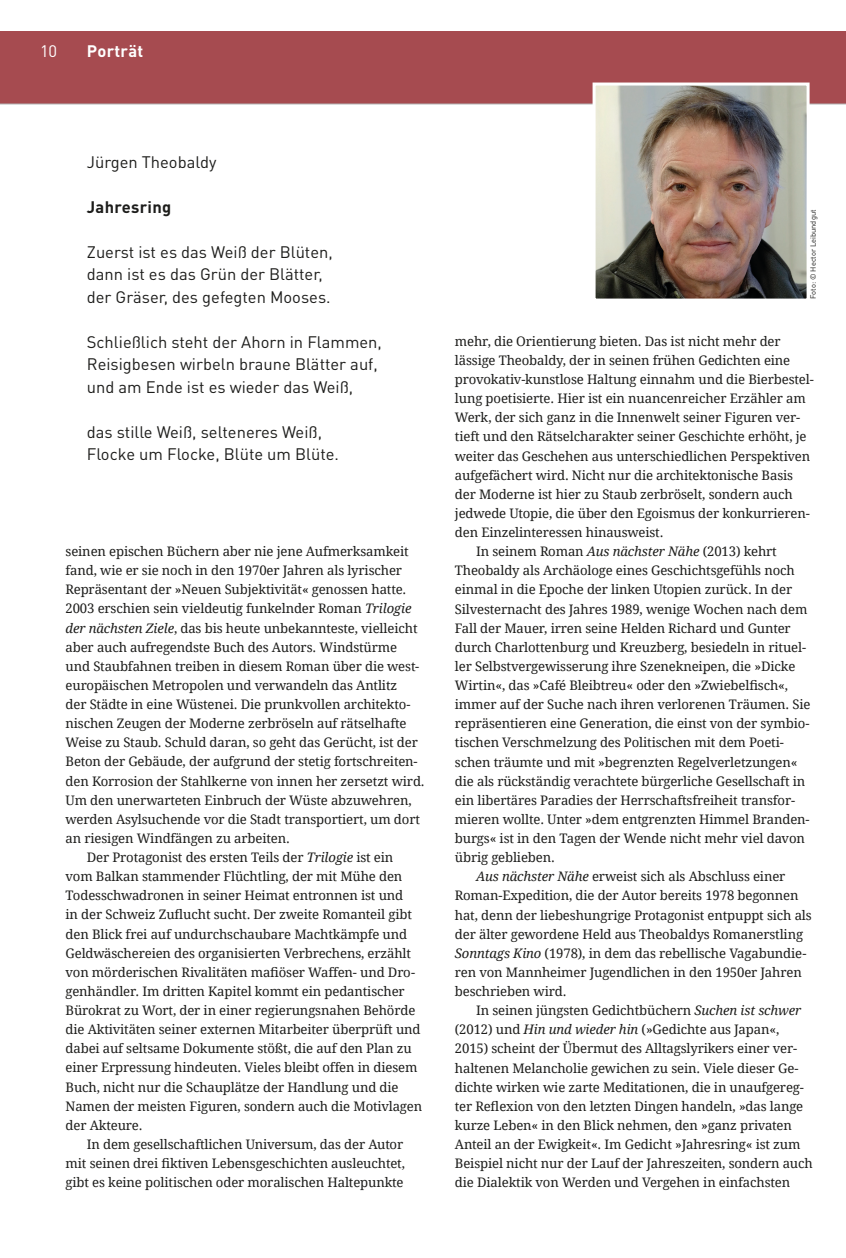
<style>
.page{position:relative;width:846px;height:1258px;background:#fff}
.page>*{position:absolute;margin:0;border:0;box-sizing:border-box;transform-origin:0 0}
.t1{font:16.5px/22.5px "DINOT";color:#1d1d1b}
.t2{font:700 16.5px "DINOT";letter-spacing:.02em;color:#1d1d1b}
.t3{font:700 16.5px "DINOT";letter-spacing:.02em;color:#fff}
.t4{font:16.5px "DINOT";color:#fff}
.t5{font:13.2px "Droid Serif";letter-spacing:-.01em;color:#1d1d1b}
.t6{font:7.5px "DINOT";color:#1d1d1b}
.s1{font-style:italic}
</style>
<div class="page">
<div style="left:0;top:32px;width:845px;height:72px;background:#a64b50"></div>
<hr style="left:0;top:104px;width:845px;height:1px;background:#b2b2b2">
<img style="left:596px;top:87px;width:209px;height:211px">
<div style="left:592px;top:83px;width:217px;height:219px;border:3px solid #fff"></div>
<p class="t4" style="left:40px;top:40px;width:19px">10</p>
<p class="t3" style="left:87px;top:40px;width:58px">Porträt</p>
<p class="t1" style="left:87px;top:150px;width:131px">Jürgen Theobaldy</p>
<p class="t2" style="left:87px;top:195px;width:86px">Jahresring</p>
<p class="t1" style="left:87px;top:240px;width:247px">Zuerst ist es das Weiß der Blüten, dann ist es das Grün der Blätter, der Gräser, des gefegten Mooses.</p>
<p class="t1" style="left:87px;top:330px;width:296px">Schließlich steht der Ahorn in Flammen,<br>Reisigbesen wirbeln braune Blätter auf, und am Ende ist es wieder das Weiß,</p>
<p class="t1" style="left:87px;top:420px;width:253px">das stille Weiß, selteneres Weiß,<br>Flocke um Flocke, Blüte um Blüte.</p>
<p class="t5" style="left:66px;top:543px;width:344px">seinen epischen Büchern aber nie jene Aufmerksamkeit</p>
<p class="t5" style="left:66px;top:562px;width:338px">fand, wie er sie noch in den 1970er Jahren als lyrischer</p>
<p class="t5" style="left:66px;top:581px;width:342px">Repräsentant der »Neuen Subjektivität« genossen hatte.</p>
<p class="t5" style="left:66px;top:600px;width:347px">2003 erschien sein vieldeutig funkelnder Roman <span class="s1">Trilogie</span></p>
<p class="t5" style="left:66px;top:620px;width:353px"><span class="s1">der nächsten Ziele</span>, das bis heute unbekannteste, vielleicht</p>
<p class="t5" style="left:66px;top:639px;width:333px">aber auch aufregendste Buch des Autors. Windstürme</p>
<p class="t5" style="left:66px;top:658px;width:355px">und Staubfahnen treiben in diesem Roman über die west-</p>
<p class="t5" style="left:66px;top:677px;width:333px">europäischen Metropolen und verwandeln das Antlitz</p>
<p class="t5" style="left:66px;top:696px;width:346px">der Städte in eine Wüstenei. Die prunkvollen architekto-</p>
<p class="t5" style="left:66px;top:715px;width:342px">nischen Zeugen der Moderne zerbröseln auf rätselhafte</p>
<p class="t5" style="left:66px;top:734px;width:354px">Weise zu Staub. Schuld daran, so geht das Gerücht, ist der</p>
<p class="t5" style="left:66px;top:753px;width:353px">Beton der Gebäude, der aufgrund der stetig fortschreiten-</p>
<p class="t5" style="left:66px;top:773px;width:360px">den Korrosion der Stahlkerne von innen her zersetzt wird.</p>
<p class="t5" style="left:66px;top:792px;width:347px">Um den unerwarteten Einbruch der Wüste abzuwehren,</p>
<p class="t5" style="left:66px;top:811px;width:356px">werden Asylsuchende vor die Stadt transportiert, um dort</p>
<p class="t5" style="left:66px;top:830px;width:226px">an riesigen Windfängen zu arbeiten.</p>
<p class="t5" style="left:87px;top:849px;width:308px">Der Protagonist des ersten Teils der <span class="s1">Trilogie</span> ist ein</p>
<p class="t5" style="left:66px;top:868px;width:338px">vom Balkan stammender Flüchtling, der mit Mühe den</p>
<p class="t5" style="left:66px;top:887px;width:339px">Todesschwadronen in seiner Heimat entronnen ist und</p>
<p class="t5" style="left:66px;top:906px;width:348px">in der Schweiz Zuflucht sucht. Der zweite Romanteil gibt</p>
<p class="t5" style="left:66px;top:926px;width:343px">den Blick frei auf undurchschaubare Machtkämpfe und</p>
<p class="t5" style="left:66px;top:945px;width:347px">Geldwäschereien des organisierten Verbrechens, erzählt</p>
<p class="t5" style="left:66px;top:964px;width:351px">von mörderischen Rivalitäten mafiöser Waffen- und Dro-</p>
<p class="t5" style="left:66px;top:983px;width:340px">genhändler. Im dritten Kapitel kommt ein pedantischer</p>
<p class="t5" style="left:66px;top:1002px;width:351px">Bürokrat zu Wort, der in einer regierungsnahen Behörde</p>
<p class="t5" style="left:66px;top:1021px;width:356px">die Aktivitäten seiner externen Mitarbeiter überprüft und</p>
<p class="t5" style="left:66px;top:1040px;width:347px">dabei auf seltsame Dokumente stößt, die auf den Plan zu</p>
<p class="t5" style="left:66px;top:1059px;width:353px">einer Erpressung hindeuten. Vieles bleibt offen in diesem</p>
<p class="t5" style="left:66px;top:1079px;width:334px">Buch, nicht nur die Schauplätze der Handlung und die</p>
<p class="t5" style="left:66px;top:1098px;width:358px">Namen der meisten Figuren, sondern auch die Motivlagen</p>
<p class="t5" style="left:66px;top:1117px;width:78px">der Akteure.</p>
<p class="t5" style="left:87px;top:1136px;width:318px">In dem gesellschaftlichen Universum, das der Autor</p>
<p class="t5" style="left:66px;top:1155px;width:341px">mit seinen drei fiktiven Lebensgeschichten ausleuchtet,</p>
<p class="t5" style="left:66px;top:1174px;width:339px">gibt es keine politischen oder moralischen Haltepunkte</p>
<p class="t6" style="left:807px;top:299px;width:90px;rotate:-90deg">Foto: © Hector Leibundgut</p>
<p class="t5" style="left:455px;top:333px;width:327px">mehr, die Orientierung bieten. Das ist nicht mehr der</p>
<p class="t5" style="left:455px;top:352px;width:337px">lässige Theobaldy, der in seinen frühen Gedichten eine</p>
<p class="t5" style="left:455px;top:371px;width:360px">provokativ-kunstlose Haltung einnahm und die Bierbestel-</p>
<p class="t5" style="left:455px;top:390px;width:352px">lung poetisierte. Hier ist ein nuancenreicher Erzähler am</p>
<p class="t5" style="left:455px;top:409px;width:347px">Werk, der sich ganz in die Innenwelt seiner Figuren ver-</p>
<p class="t5" style="left:455px;top:428px;width:353px">tieft und den Rätselcharakter seiner Geschichte erhöht, je</p>
<p class="t5" style="left:455px;top:448px;width:357px">weiter das Geschehen aus unterschiedlichen Perspektiven</p>
<p class="t5" style="left:455px;top:467px;width:339px">aufgefächert wird. Nicht nur die architektonische Basis</p>
<p class="t5" style="left:455px;top:486px;width:339px">der Moderne ist hier zu Staub zerbröselt, sondern auch</p>
<p class="t5" style="left:455px;top:505px;width:356px">jedwede Utopie, die über den Egoismus der konkurrieren-</p>
<p class="t5" style="left:455px;top:524px;width:210px">den Einzelinteressen hinausweist.</p>
<p class="t5" style="left:476px;top:543px;width:302px">In seinem Roman <span class="s1">Aus nächster Nähe</span> (2013) kehrt</p>
<p class="t5" style="left:455px;top:562px;width:341px">Theobaldy als Archäologe eines Geschichtsgefühls noch</p>
<p class="t5" style="left:455px;top:581px;width:339px">einmal in die Epoche der linken Utopien zurück. In der</p>
<p class="t5" style="left:455px;top:601px;width:354px">Silvesternacht des Jahres 1989, wenige Wochen nach dem</p>
<p class="t5" style="left:455px;top:620px;width:337px">Fall der Mauer, irren seine Helden Richard und Gunter</p>
<p class="t5" style="left:455px;top:639px;width:352px">durch Charlottenburg und Kreuzberg, besiedeln in rituel-</p>
<p class="t5" style="left:455px;top:658px;width:342px">ler Selbstvergewisserung ihre Szenekneipen, die »Dicke</p>
<p class="t5" style="left:455px;top:677px;width:334px">Wirtin«, das »Café Bleibtreu« oder den »Zwiebelfisch«,</p>
<p class="t5" style="left:455px;top:696px;width:357px">immer auf der Suche nach ihren verlorenen Träumen. Sie</p>
<p class="t5" style="left:455px;top:715px;width:356px">repräsentieren eine Generation, die einst von der symbio-</p>
<p class="t5" style="left:455px;top:734px;width:330px">tischen Verschmelzung des Politischen mit dem Poeti-</p>
<p class="t5" style="left:455px;top:753px;width:344px">schen träumte und mit »begrenzten Regelverletzungen«</p>
<p class="t5" style="left:455px;top:773px;width:352px">die als rückständig verachtete bürgerliche Gesellschaft in</p>
<p class="t5" style="left:455px;top:792px;width:341px">ein libertäres Paradies der Herrschaftsfreiheit transfor-</p>
<p class="t5" style="left:455px;top:811px;width:356px">mieren wollte. Unter »dem entgrenzten Himmel Branden-</p>
<p class="t5" style="left:455px;top:830px;width:351px">burgs« ist in den Tagen der Wende nicht mehr viel davon</p>
<p class="t5" style="left:455px;top:849px;width:101px">übrig geblieben.</p>
<p class="t5" style="left:476px;top:868px;width:311px"><span class="s1">Aus nächster Nähe</span> erweist sich als Abschluss einer</p>
<p class="t5" style="left:455px;top:887px;width:345px">Roman-Expedition, die der Autor bereits 1978 begonnen</p>
<p class="t5" style="left:455px;top:906px;width:358px">hat, denn der liebeshungrige Protagonist entpuppt sich als</p>
<p class="t5" style="left:455px;top:926px;width:349px">der älter gewordene Held aus Theobaldys Romanerstling</p>
<p class="t5" style="left:455px;top:945px;width:353px"><span class="s1">Sonntags Kino</span> (1978), in dem das rebellische Vagabundie-</p>
<p class="t5" style="left:455px;top:964px;width:348px">ren von Mannheimer Jugendlichen in den 1950er Jahren</p>
<p class="t5" style="left:455px;top:983px;width:113px">beschrieben wird.</p>
<p class="t5" style="left:476px;top:1002px;width:326px">In seinen jüngsten Gedichtbüchern <span class="s1">Suchen ist schwer</span></p>
<p class="t5" style="left:455px;top:1021px;width:326px">(2012) und <span class="s1">Hin und wieder hin</span> (»Gedichte aus Japan«,</p>
<p class="t5" style="left:455px;top:1040px;width:344px">2015) scheint der Übermut des Alltagslyrikers einer ver-</p>
<p class="t5" style="left:455px;top:1059px;width:345px">haltenen Melancholie gewichen zu sein. Viele dieser Ge-</p>
<p class="t5" style="left:455px;top:1079px;width:350px">dichte wirken wie zarte Meditationen, die in unaufgereg-</p>
<p class="t5" style="left:455px;top:1098px;width:350px">ter Reflexion von den letzten Dingen handeln, »das lange</p>
<p class="t5" style="left:455px;top:1117px;width:338px">kurze Leben« in den Blick nehmen, den »ganz privaten</p>
<p class="t5" style="left:455px;top:1136px;width:347px">Anteil an der Ewigkeit«. Im Gedicht »Jahresring« ist zum</p>
<p class="t5" style="left:455px;top:1155px;width:359px">Beispiel nicht nur der Lauf der Jahreszeiten, sondern auch</p>
<p class="t5" style="left:455px;top:1174px;width:337px">die Dialektik von Werden und Vergehen in einfachsten</p>
</div>
